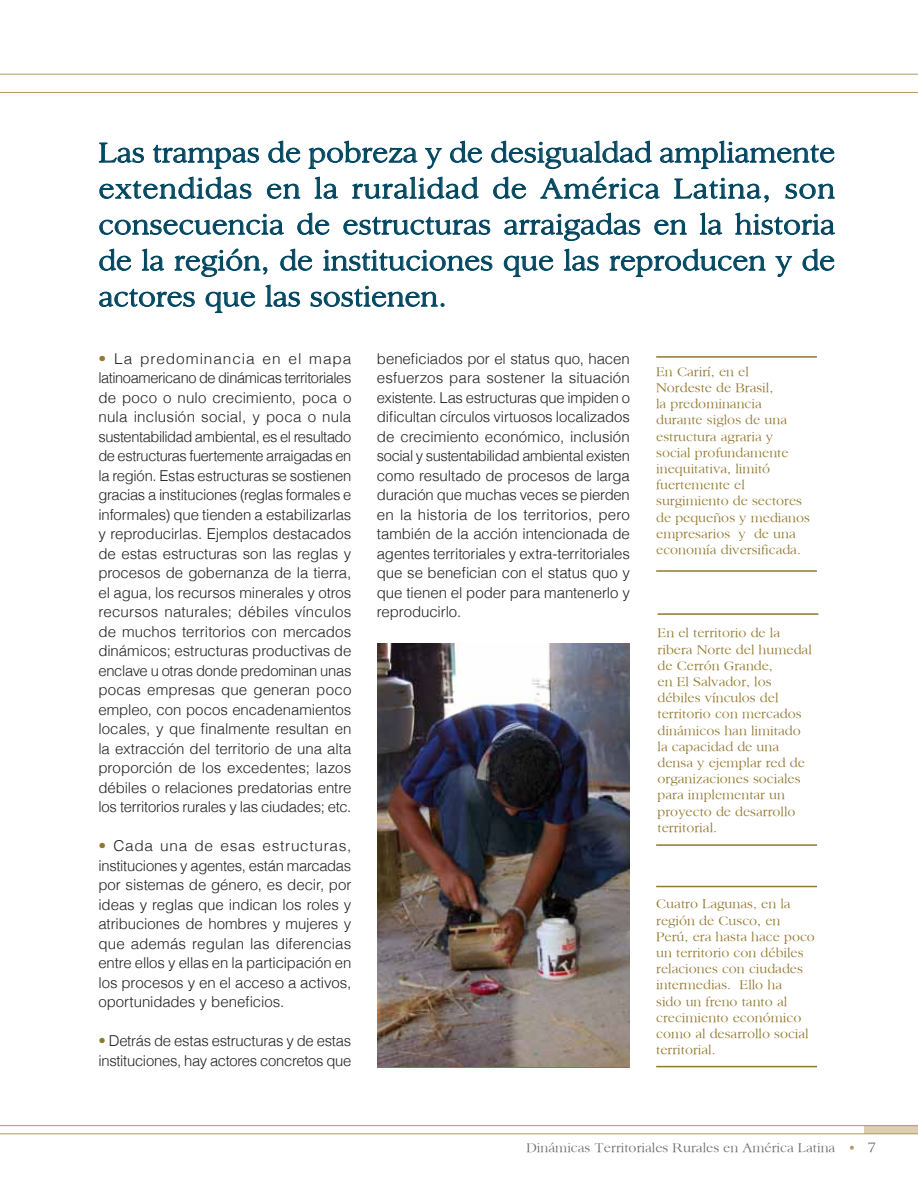
<style>
.page{position:relative;width:918px;height:1188px;background:#fff}
.page>*{position:absolute;margin:0;border:0;box-sizing:border-box;transform-origin:0 0}
.t1{font:30px/36px "Sanford";color:#014660;text-align:justify}
.t2{font:300 15px/19.5px "Helvetica";letter-spacing:-.01em;color:#231f20;text-align:justify}
.t3{font:13.5px/16.2px "Sanford";color:#93772f}
.t4{font:13.5px "Sanford";color:#6c6d70}
.s1{color:#93772f}
.s2{color:#b39962}
.s3{font-size:15px}
</style>
<div class="page">
<div style="left:864px;top:1126px;width:54px;height:8px;background:#dccfb1"></div>
<hr style="left:0;top:74px;width:918px;height:1px;background:#b39962">
<hr style="left:0;top:92px;width:918px;height:1px;background:#b39962">
<hr style="left:0;top:1125px;width:918px;height:1px;background:#b39962">
<hr style="left:0;top:1134px;width:918px;height:1px;background:#b39962">
<svg style="left:99px;top:141px;width:736px;height:173px"></svg>
<img style="left:378px;top:643px;width:252px;height:424px">
<hr style="left:656px;top:356px;width:161px;height:2px;background:#93772f">
<hr style="left:658px;top:613px;width:160px;height:2px;background:#93772f">
<hr style="left:656px;top:886px;width:161px;height:1px;background:#93772f">
<hr style="left:656px;top:570px;width:161px;height:2px;background:#93772f">
<hr style="left:656px;top:844px;width:161px;height:2px;background:#93772f">
<hr style="left:656px;top:1066px;width:161px;height:1px;background:#93772f">
<p class="t1" style="left:98px;top:134px;width:738px">Las trampas de pobreza y de desigualdad ampliamente extendidas en la ruralidad de América Latina, son consecuencia de estructuras arraigadas en la historia de la región, de instituciones que las reproducen y de actores que las sostienen.</p>
<p class="t2" style="left:98px;top:348px;width:255px"><span class="s1">•</span> La predominancia en el mapa latinoamericano de dinámicas territoriales de poco o nulo crecimiento, poca o nula inclusión social, y poca o nula sustentabilidad ambiental, es el resultado de estructuras fuertemente arraigadas en la región. Estas estructuras se sostienen gracias a instituciones (reglas formales e informales) que tienden a estabilizarlas y reproducirlas. Ejemplos destacados de estas estructuras son las reglas y procesos de gobernanza de la tierra, el agua, los recursos minerales y otros recursos naturales; débiles vínculos de muchos territorios con mercados dinámicos; estructuras productivas de enclave u otras donde predominan unas pocas empresas que generan poco empleo, con pocos encadenamientos locales, y que finalmente resultan en la extracción del territorio de una alta proporción de los excedentes; lazos débiles o relaciones predatorias entre los territorios rurales y las ciudades; etc.</p>
<p class="t2" style="left:98px;top:836px;width:255px"><span class="s1">•</span> Cada una de esas estructuras, instituciones y agentes, están marcadas por sistemas de género, es decir, por ideas y reglas que indican los roles y atribuciones de hombres y mujeres y que además regulan las diferencias entre ellos y ellas en la participación en los procesos y en el acceso a activos, oportunidades y beneficios.</p>
<p class="t2" style="left:98px;top:1031px;width:254px"><span class="s1">•</span> Detrás de estas estructuras y de estas instituciones, hay actores concretos que</p>
<p class="t2" style="left:377px;top:348px;width:255px">beneficiados por el status quo, hacen esfuerzos para sostener la situación existente. Las estructuras que impiden o dificultan círculos virtuosos localizados de crecimiento económico, inclusión social y sustentabilidad ambiental existen como resultado de procesos de larga duración que muchas veces se pierden en la historia de los territorios, pero también de la acción intencionada de agentes territoriales y extra-territoriales que se benefician con el status quo y que tienen el poder para mantenerlo y reproducirlo.</p>
<p class="t3" style="left:656px;top:363px;width:155px">En Carirí, en el<br>Nordeste de Brasil,<br>la predominancia durante siglos de una estructura agraria y social profundamente inequitativa, limitó fuertemente el surgimiento de sectores de pequeños y medianos empresarios y de una economía diversificada.</p>
<p class="t3" style="left:658px;top:625px;width:156px">En el territorio de la ribera Norte del humedal de Cerrón Grande,<br>en El Salvador, los débiles vínculos del territorio con mercados dinámicos han limitado la capacidad de una densa y ejemplar red de organizaciones sociales para implementar un proyecto de desarrollo territorial.</p>
<p class="t3" style="left:656px;top:896px;width:160px">Cuatro Lagunas, en la región de Cusco, en<br>Perú, era hasta hace poco un territorio con débiles relaciones con ciudades intermedias. Ello ha<br>sido un freno tanto al crecimiento económico como al desarrollo social territorial.</p>
<p class="t4" style="left:526px;top:1140px;width:351px">Dinámicas Territoriales Rurales en América Latina <span class="s2">•</span> <span class="s3">7</span></p>
</div>
